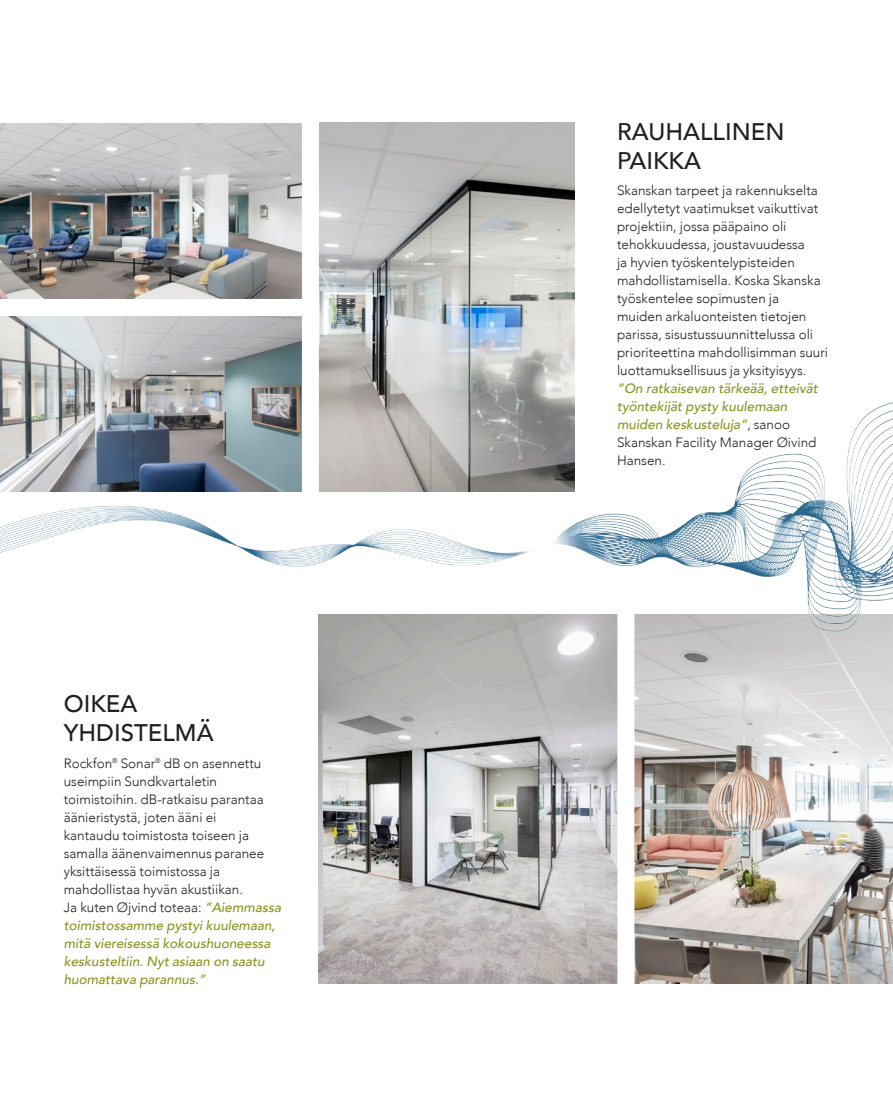
<style>
.page{position:relative;width:893px;height:1106px;background:#fff}
.page>*{position:absolute;margin:0;border:0;box-sizing:border-box;transform-origin:0 0}
.t1{font:500 24px/28.8px "Avenir";color:#231f20}
.t2{font:300 13.5px/18px "Avenir";color:#231f20}
.t3{font:italic 500 13.5px/18px "Avenir";color:#8a951e}
.s1{font-weight:500;font-style:italic;color:#8a951e}
.s2{font-weight:300;font-style:normal;color:#231f20}
</style>
<div class="page">
<img style="left:634px;top:661px;width:259px;height:322px">
<img style="left:319px;top:661px;width:298px;height:322px">
<img style="left:0;top:123px;width:302px;height:176px">
<img style="left:319px;top:123px;width:255px;height:199px">
<img style="left:0;top:316px;width:302px;height:6px">
<img style="left:0;top:322px;width:893px;height:339px">
<div style="left:302px;top:117px;width:17px;height:381px;background:#fff"></div>
<div style="left:617px;top:608px;width:17px;height:381px;background:#fff"></div>
<h1 class="t1" style="left:64px;top:688px;width:151px">OIKEA<br>YHDISTELMÄ</h1>
<p class="t2" style="left:64px;top:754px;width:219px">Rockfon<sup>®</sup> Sonar<sup>®</sup> dB on asennettu useimpiin Sundkvartaletin toimistoihin. dB-ratkaisu parantaa äänieristystä, joten ääni ei<br>kantaudu toimistosta toiseen ja samalla äänenvaimennus paranee yksittäisessä toimistossa ja mahdollistaa hyvän akustiikan.<br>Ja kuten Øjvind toteaa: <span class="s1">”Aiemmassa toimistossamme pystyi kuulemaan, mitä viereisessä kokoushuoneessa keskusteltiin. Nyt asiaan on saatu huomattava parannus.”</span></p>
<h1 class="t1" style="left:617px;top:116px;width:169px">RAUHALLINEN<br>PAIKKA</h1>
<p class="t2" style="left:617px;top:182px;width:213px">Skanskan tarpeet ja rakennukselta edellytetyt vaatimukset vaikuttivat projektiin, jossa pääpaino oli tehokkuudessa, joustavuudessa<br>ja hyvien työskentelypisteiden mahdollistamisella. Koska Skanska työskentelee sopimusten ja<br>muiden arkaluonteisten tietojen parissa, sisustussuunnittelussa oli prioriteettina mahdollisimman suuri luottamuksellisuus ja yksityisyys.</p>
<p class="t3" style="left:617px;top:380px;width:202px">”On ratkaisevan tärkeää, etteivät työntekijät pysty kuulemaan muiden keskusteluja”<span class="s2">, sanoo<br>Skanskan Facility Manager Øivind<br>Hansen.</span></p>
</div>
